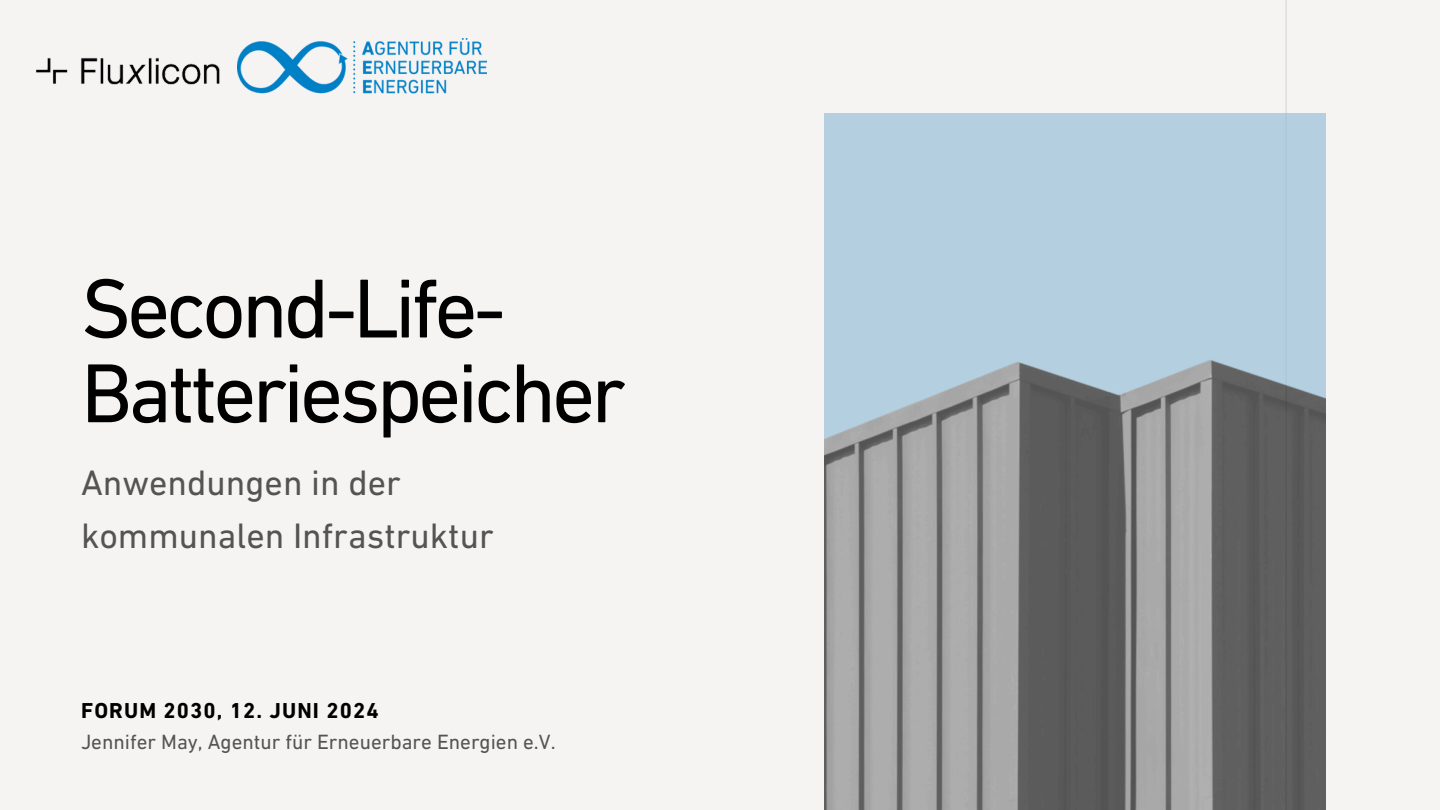
<style>
.page{position:relative;width:1440px;height:810px;background:#f6f3f3}
.page>*{position:absolute;margin:0;border:0;box-sizing:border-box;transform-origin:0 0}
.t1{font:85px/84.8px "DIN Next LT Pro";letter-spacing:-.05em;color:#000}
.t2{font:36px/53.2px "DIN Next LT Pro";color:#545454}
.t3{font:700 22px "DIN Next LT Pro";letter-spacing:.05em;color:#000}
.t4{font:21px "DIN Next LT Pro";color:#545454}
</style>
<div class="page">
<hr style="left:1286px;top:0;width:1px;height:810px;background:#d2d1d0">
<img style="left:824px;top:114px;width:501px;height:696px">
<img style="left:36px;top:58px;width:184px;height:27px">
<img style="left:238px;top:39px;width:248px;height:55px">
<h2 class="t1" style="left:81px;top:274px;width:547px">Second-Life-<br>Batteriespeicher</h2>
<h1 class="t2" style="left:81px;top:459px;width:414px">Anwendungen in der kommunalen Infrastruktur</h1>
<p class="t3" style="left:81px;top:701px;width:299px">FORUM 2030, 12. JUNI 2024</p>
<p class="t4" style="left:81px;top:734px;width:476px">Jennifer May, Agentur für Erneuerbare Energien e.V.</p>
</div>
